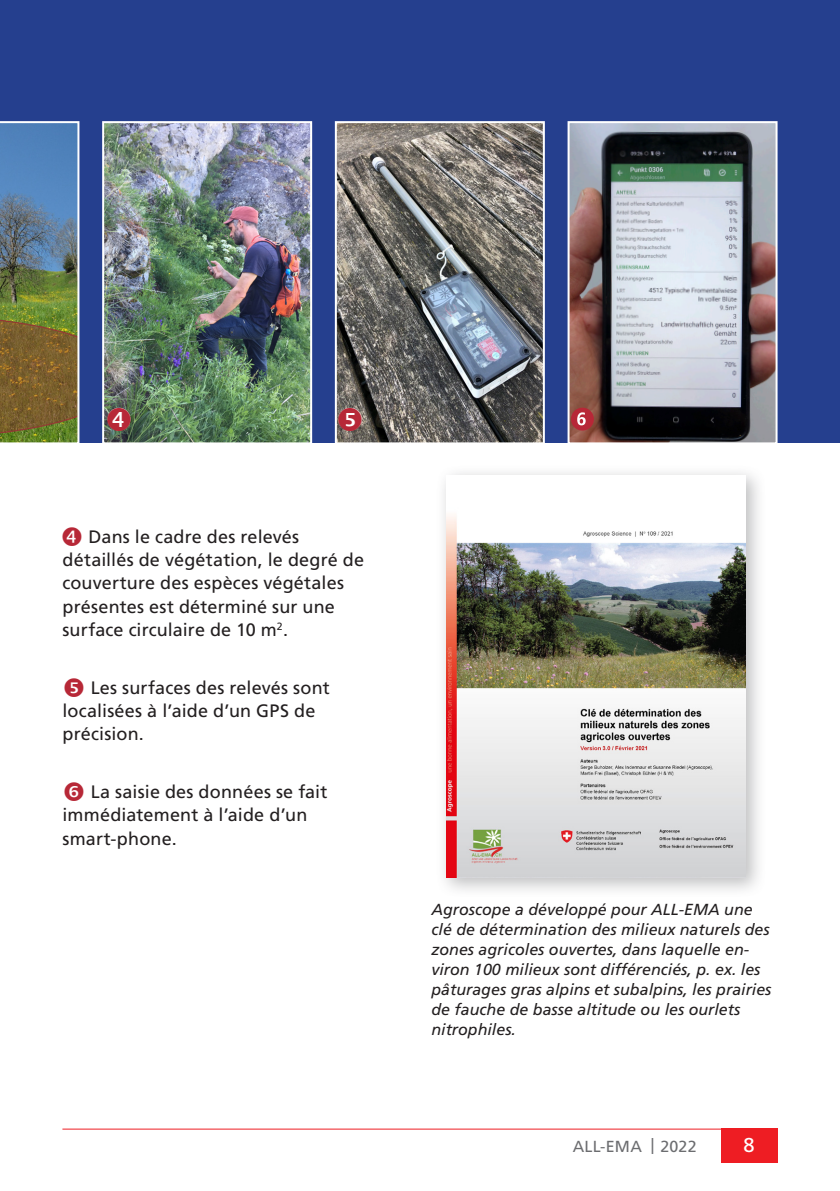
<style>
.page{position:relative;width:840px;height:1191px;background:#fff}
.page>*{position:absolute;margin:0;border:0;box-sizing:border-box;transform-origin:0 0}
.t1{font:20px "Frutiger LT Std";color:#fff}
.Lauftext__Flattersat{font:18px/23.2px "Frutiger LT Std";letter-spacing:.01em;color:#231f20}
.Grafiken{font:italic 16px/20px "Frutiger LT Std";color:#231f20}
.t2{font:16px "Frutiger LT Std";letter-spacing:.015em;color:#6c6d70}
</style>
<div class="page">
<hr style="left:62px;top:1128px;width:715px;height:1px;background:#ee1d23">
<div style="left:720px;top:1128px;width:57px;height:34px;background:#ee1d23"></div>
<svg style="left:839px;top:0;width:1px;height:443px"></svg>
<div style="left:0;top:0;width:839px;height:442px;background:#253f8e"></div>
<img style="left:0;top:121px;width:80px;height:322px">
<img style="left:101px;top:121px;width:212px;height:322px">
<img style="left:333px;top:121px;width:212px;height:322px">
<svg style="left:566px;top:121px;width:212px;height:322px;background:#8d8c91"></svg>
<div style="left:435px;top:464px;width:330px;height:434px;background:#6c6d70;opacity:.44"></div>
<img style="left:446px;top:475px;width:299px;height:402px">
<div style="left:570px;top:408px;width:23px;height:22px;background:#b72737;border-radius:50%"></div>
<svg style="left:577px;top:412px;width:8px;height:13px"></svg>
<svg style="left:108px;top:407px;width:23px;height:24px"></svg>
<svg style="left:338px;top:407px;width:23px;height:24px"></svg>
<p class="Lauftext__Flattersat" style="left:62px;top:525px;width:303px;text-indent:26px">Dans le cadre des relevés détaillés de végétation, le degré de couverture des espèces végétales présentes est déterminé sur une surface circulaire de 10 m<sup>2</sup>.</p>
<p class="Lauftext__Flattersat" style="left:62px;top:676px;width:268px;text-indent:28px">Les surfaces des relevés sont localisées à l’aide d’un GPS de précision.</p>
<p class="Lauftext__Flattersat" style="left:62px;top:780px;width:266px;text-indent:28px">La saisie des données se fait immédiatement à l’aide d’un smart-phone.</p>
<p class="Grafiken" style="left:431px;top:899px;width:341px">Agroscope a développé pour ALL-EMA une clé de détermination des milieux naturels des zones agricoles ouvertes, dans laquelle en&shy;viron 100 milieux sont différenciés, p. ex. les pâturages gras alpins et subalpins, les prairies de fauche de basse altitude ou les ourlets nitrophiles.</p>
<p class="t2" style="left:572px;top:1137px;width:125px">ALL-EMA | 2022</p>
<p class="t1" style="left:743px;top:1133px;width:13px">8</p>
</div>
